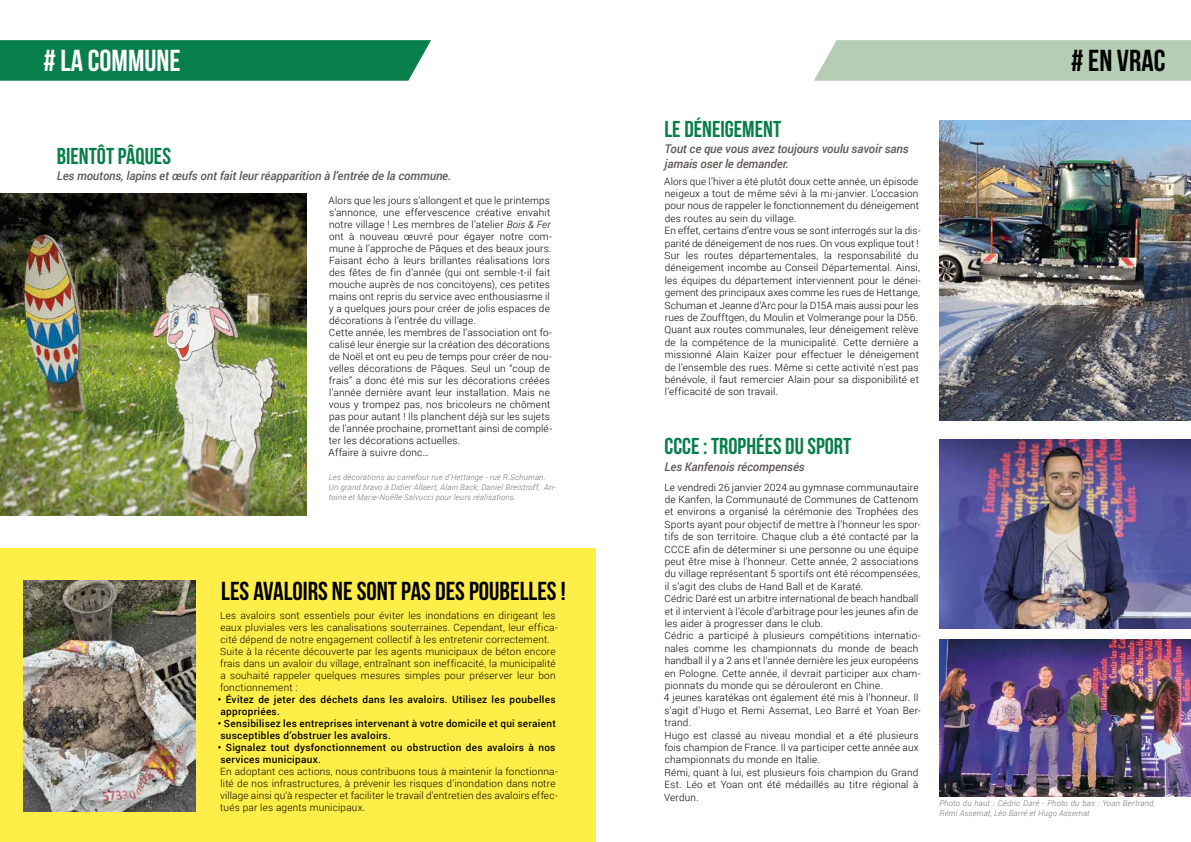
<style>
.page{position:relative;width:1191px;height:842px;background:#fff}
.page>*{position:absolute;margin:0;border:0;box-sizing:border-box;transform-origin:0 0}
.t1{font:700 30.3px "Bebas Neue";color:#fff}
.t2{font:700 30.3px "Bebas Neue";color:#000}
.t3{font:700 26px "Bebas Neue";color:#000}
.t4{font:700 23px "Bebas Neue";color:#087e4b}
.t5{font:italic 500 12px/15px "Roboto";letter-spacing:-.01em;color:#615c58}
.t6{font:300 10px/12.4px "Roboto";letter-spacing:.02em;color:#000}
.t7{font:500 10px/12px "Roboto";letter-spacing:.025em;color:#000}
.t8{font:italic 300 8px/9.6px "Roboto";letter-spacing:.03em;color:#706f6f}
.s1{font-style:italic}
</style>
<div class="page">
<svg style="left:814px;top:40px;width:377px;height:41px;background:#b7ceb7"></svg>
<div style="left:0;top:548px;width:595px;height:294px;background:#ffee47"></div>
<svg style="left:0;top:40px;width:431px;height:41px;background:#118251"></svg>
<img style="left:23px;top:580px;width:172px;height:231px">
<img style="left:0;top:194px;width:306px;height:321px">
<img style="left:939px;top:121px;width:252px;height:300px">
<img style="left:939px;top:439px;width:252px;height:189px">
<img style="left:939px;top:639px;width:252px;height:158px">
<h1 class="t1" style="left:43px;top:44px;width:139px"># LA COMMUNE</h1>
<h1 class="t2" style="left:1071px;top:44px;width:96px"># EN VRAC</h1>
<h3 class="t4" style="left:57px;top:143px;width:116px">BIENTÔT PÂQUES</h3>
<p class="t5" style="left:57px;top:168px;width:396px">Les moutons, lapins et œufs ont fait leur réapparition à l’entrée de la commune.</p>
<p class="t6" style="left:328px;top:194px;width:225px;line-height:12px">Alors que les jours s’allongent et que le printemps s’annonce, une effervescence créative envahit notre village ! Les membres de l’atelier <span class="s1">Bois &amp; Fer </span>ont à nouveau œuvré pour égayer notre com&shy;mune à l’approche de Pâques et des beaux jours.<br>Faisant écho à leurs brillantes réalisations lors des fêtes de fin d’année (qui ont semble-t-il fait mouche auprès de nos concitoyens), ces petites mains ont repris du service avec enthousiasme il y a quelques jours pour créer de jolis espaces de décorations à l’entrée du village.<br>Cette année, les membres de l’association ont fo&shy;calisé leur énergie sur la création des décorations de Noël et ont eu peu de temps pour créer de nou&shy;velles décorations de Pâques. Seul un “coup de frais” a donc été mis sur les décorations créées l’année dernière avant leur installation. Mais ne vous y trompez pas, nos bricoleurs ne chôment pas pour autant ! Ils planchent déjà sur les sujets de l’année prochaine, promettant ainsi de complé&shy;ter les décorations actuelles.<br>Affaire à suivre donc…</p>
<p class="t8" style="left:329px;top:472px;width:228px">Les décorations au carrefour rue d’Hettange - rue R.Schuman.<br>Un grand bravo à Didier Allaert, Alain Back, Daniel Breistroff, An&shy;toine et Marie-Noëlle Salvucci pour leurs réalisations.</p>
<h2 class="t3" style="left:221px;top:576px;width:346px">LES AVALOIRS NE SONT PAS DES POUBELLES !</h2>
<p class="t6" style="left:220px;top:609px;width:339px;line-height:12px">Les avaloirs sont essentiels pour éviter les inondations en dirigeant les eaux pluviales vers les canalisations souterraines. Cependant, leur effica&shy;cité dépend de notre engagement collectif à les entretenir correctement.<br>Suite à la récente découverte par les agents municipaux de béton encore frais dans un avaloir du village, entraînant son inefficacité, la municipalité a souhaité rappeler quelques mesures simples pour préserver leur bon fonctionnement :</p>
<p class="t7" style="left:218px;top:693px;width:339px">• Évitez de jeter des déchets dans les avaloirs. Utilisez les poubelles appropriées.</p>
<p class="t7" style="left:218px;top:717px;width:339px">• Sensibilisez les entreprises intervenant à votre domicile et qui seraient susceptibles d’obstruer les avaloirs.</p>
<p class="t7" style="left:218px;top:741px;width:339px">• Signalez tout dysfonctionnement ou obstruction des avaloirs à nos services municipaux.</p>
<p class="t6" style="left:220px;top:765px;width:339px;line-height:12px">En adoptant ces actions, nous contribuons tous à maintenir la fonctionna&shy;lité de nos infrastructures, à prévenir les risques d’inondation dans notre village ainsi qu’à respecter et faciliter le travail d’entretien des avaloirs effec&shy;tués par les agents municipaux.</p>
<h3 class="t4" style="left:664px;top:116px;width:118px">LE DÉNEIGEMENT</h3>
<p class="t5" style="left:664px;top:141px;width:246px">Tout ce que vous avez toujours voulu savoir sans jamais oser le demander.</p>
<p class="t6" style="left:664px;top:175px;width:258px">Alors que l’hiver a été plutôt doux cette année, un épisode neigeux a tout de même sévi à la mi-janvier. L’occasion pour nous de rappeler le fonctionnement du déneigement des routes au sein du village.<br>En effet, certains d’entre vous se sont interrogés sur la dis&shy;parité de déneigement de nos rues. On vous explique tout !<br>Sur les routes départementales, la responsabilité du déneigement incombe au Conseil Départemental. Ainsi, les équipes du département interviennent pour le dénei&shy;gement des principaux axes comme les rues de Hettange, Schuman et Jeanne d’Arc pour la D15A mais aussi pour les rues de Zoufftgen, du Moulin et Volmerange pour la D56.<br>Quant aux routes communales, leur déneigement relève de la compétence de la municipalité. Cette dernière a missionné Alain Kaizer pour effectuer le déneigement de l’ensemble des rues. Même si cette activité n’est pas bénévole, il faut remercier Alain pour sa disponibilité et l’efficacité de son travail.</p>
<h3 class="t4" style="left:664px;top:434px;width:188px">CCCE : TROPHÉES DU SPORT</h3>
<p class="t5" style="left:664px;top:458px;width:142px">Les Kanfenois récompensés</p>
<p class="t6" style="left:664px;top:480px;width:258px">Le vendredi 26 janvier 2024 au gymnase communautaire de Kanfen, la Communauté de Communes de Cattenom et environs a organisé la cérémonie des Trophées des Sports ayant pour objectif de mettre à l’honneur les spor&shy;tifs de son territoire. Chaque club a été contacté par la CCCE afin de déterminer si une personne ou une équipe peut être mise à l’honneur. Cette année, 2 associations du village représentant 5 sportifs ont été récompensées, il s’agit des clubs de Hand Ball et de Karaté.<br>Cédric Daré est un arbitre international de beach handball et il intervient à l’école d’arbitrage pour les jeunes afin de les aider à progresser dans le club.<br>Cédric a participé à plusieurs compétitions internatio&shy;nales comme les championnats du monde de beach handball il y a 2 ans et l’année dernière les jeux européens en Pologne. Cette année, il devrait participer aux cham&shy;pionnats du monde qui se dérouleront en Chine.<br>4 jeunes karatékas ont également été mis à l’honneur. Il s’agit d’Hugo et Remi Assemat, Leo Barré et Yoan Ber&shy;trand.<br>Hugo est classé au niveau mondial et a été plusieurs fois champion de France. Il va participer cette année aux championnats du monde en Italie.<br>Rémi, quant à lui, est plusieurs fois champion du Grand Est. Léo et Yoan ont été médaillés au titre régional à Verdun.</p>
<p class="t8" style="left:939px;top:798px;width:217px">Photo du haut : Cédric Daré - Photo du bas : Yoan Bertrand,<br>Rémi Assemat, Léo Barré et Hugo Assemat</p>
</div>
